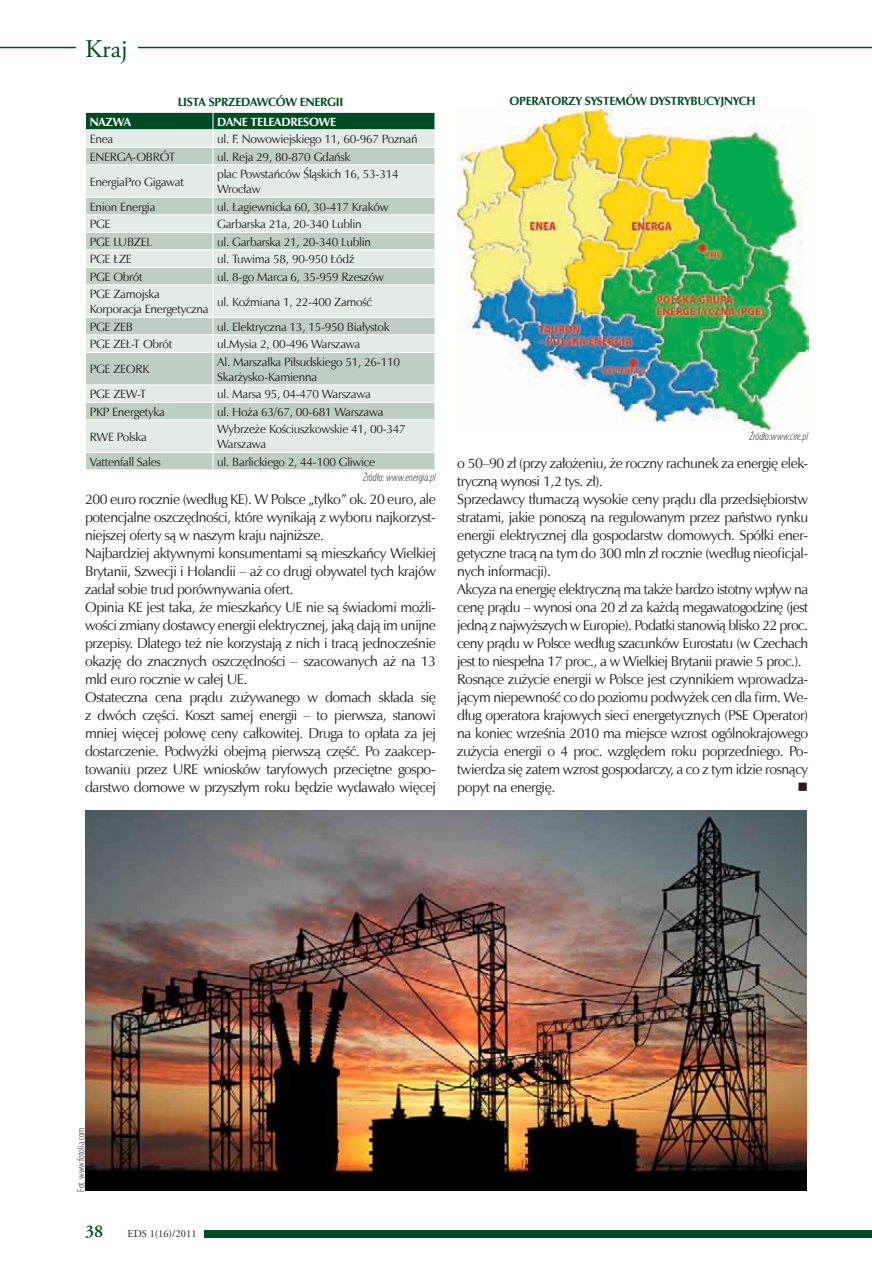
<style>
.page{position:relative;width:872px;height:1263px;background:#fff}
.page>*{position:absolute;margin:0;border:0;box-sizing:border-box;transform-origin:0 0}
.t1{font:25.5px "Adobe Garamond Pro";color:#004c26}
.t2{font:600 18px "Adobe Garamond Pro";color:#004c26}
._03__tekst{font:14.25px/18px "Zapf Humnst EU";letter-spacing:-.03em;color:#231f20;text-align:justify}
._03__tekst-2{font:14.25px "Wingdings";color:#231f20}
._11__tabela_tekst{font:12px/15px "Zapf Humnst EU";letter-spacing:-.02em;color:#231f20}
._11__tabela_tytul{font:700 12px "Zapf Humnst EU";letter-spacing:-.02em;color:#004c26}
._11__tabela_tekst-2{font:700 12px "Zapf Humnst EU";letter-spacing:-.02em;color:#fff}
._10__zrodlo{font:italic 300 condensed 11.25px "Myriad Pro";color:#231f20}
._11__tabela_tekst-3{font:300 condensed 10.5px "Myriad Pro";color:#231f20}
.t3{font:10.5px "Adobe Garamond Pro";color:#231f20}
</style>
<div class="page">
<hr style="left:0;top:47px;width:872px;height:1px;background:#004c26">
<div style="left:77px;top:38px;width:61px;height:19px;background:#fff"></div>
<div style="left:204px;top:1230px;width:668px;height:7px;background:#004c26"></div>
<img style="left:457px;top:109px;width:351px;height:320px">
<img style="left:85px;top:811px;width:721px;height:380px">
<svg style="left:86px;top:165px;width:348px;height:304px;background:#d3ded7"></svg>
<svg style="left:85px;top:112px;width:350px;height:52px;background:#92b1a0"></svg>
<hr style="left:213px;top:165px;width:1px;height:32px;background:#fff">
<hr style="left:85px;top:197px;width:128px;height:1px;background:#fff">
<hr style="left:213px;top:197px;width:222px;height:1px;background:#fff">
<hr style="left:85px;top:214px;width:128px;height:1px;background:#fff">
<hr style="left:213px;top:214px;width:222px;height:1px;background:#fff">
<hr style="left:85px;top:232px;width:128px;height:1px;background:#fff">
<hr style="left:213px;top:232px;width:222px;height:1px;background:#fff">
<hr style="left:85px;top:249px;width:128px;height:1px;background:#fff">
<hr style="left:213px;top:249px;width:222px;height:1px;background:#fff">
<hr style="left:85px;top:267px;width:128px;height:1px;background:#fff">
<hr style="left:213px;top:267px;width:222px;height:1px;background:#fff">
<svg style="left:213px;top:198px;width:1px;height:86px"></svg>
<svg style="left:434px;top:198px;width:1px;height:86px"></svg>
<hr style="left:85px;top:284px;width:128px;height:1px;background:#fff">
<hr style="left:213px;top:284px;width:222px;height:1px;background:#fff">
<hr style="left:213px;top:285px;width:1px;height:32px;background:#fff">
<hr style="left:85px;top:317px;width:128px;height:1px;background:#fff">
<hr style="left:213px;top:317px;width:222px;height:1px;background:#fff">
<hr style="left:85px;top:334px;width:128px;height:1px;background:#fff">
<hr style="left:213px;top:334px;width:222px;height:1px;background:#fff">
<svg style="left:213px;top:318px;width:1px;height:34px"></svg>
<svg style="left:434px;top:318px;width:1px;height:34px"></svg>
<hr style="left:85px;top:352px;width:128px;height:1px;background:#fff">
<hr style="left:213px;top:352px;width:222px;height:1px;background:#fff">
<hr style="left:213px;top:353px;width:1px;height:31px;background:#fff">
<hr style="left:85px;top:384px;width:128px;height:1px;background:#fff">
<hr style="left:213px;top:384px;width:222px;height:1px;background:#fff">
<hr style="left:85px;top:402px;width:128px;height:1px;background:#fff">
<hr style="left:213px;top:402px;width:222px;height:1px;background:#fff">
<svg style="left:213px;top:385px;width:1px;height:34px"></svg>
<svg style="left:434px;top:385px;width:1px;height:34px"></svg>
<hr style="left:85px;top:419px;width:128px;height:1px;background:#fff">
<hr style="left:213px;top:419px;width:222px;height:1px;background:#fff">
<hr style="left:213px;top:420px;width:1px;height:32px;background:#fff">
<hr style="left:85px;top:452px;width:128px;height:1px;background:#fff">
<hr style="left:213px;top:452px;width:222px;height:1px;background:#fff">
<svg style="left:213px;top:453px;width:1px;height:16px"></svg>
<svg style="left:434px;top:453px;width:1px;height:16px"></svg>
<h1 class="t1" style="left:85px;top:33px;width:44px">Kraj</h1>
<p class="_11__tabela_tytul" style="left:178px;top:94px;width:163px">LISTA SPRZEDAWCÓW ENERGII</p>
<p class="_11__tabela_tekst-2" style="left:90px;top:114px;width:9px">NAZ</p>
<p class="_11__tabela_tekst-2" style="left:113px;top:114px;width:20px">WA</p>
<p class="_11__tabela_tekst-2" style="left:217px;top:114px;width:9px">DAN</p>
<p class="_11__tabela_tekst-2" style="left:242px;top:114px;width:96px">E TELEAD RESOWE</p>
<p class="_11__tabela_tekst" style="left:90px;top:132px;width:25px">Enea</p>
<p class="_11__tabela_tekst" style="left:217px;top:132px;width:202px">ul. F. Nowowiejskiego 11, 60-967 Poznań</p>
<p class="_11__tabela_tekst" style="left:90px;top:149px;width:87px">ENERGA-OBRÓT</p>
<p class="_11__tabela_tekst" style="left:217px;top:149px;width:135px">ul. Reja 29, 80-870 Gdańsk</p>
<p class="_11__tabela_tekst" style="left:90px;top:174px;width:96px">EnergiaPro Gigawat</p>
<p class="_11__tabela_tekst" style="left:217px;top:167px;width:183px">plac Powstańców Śląskich 16, 53-314<br>Wrocław</p>
<p class="_11__tabela_tekst" style="left:90px;top:199px;width:67px">Enion Energia</p>
<p class="_11__tabela_tekst" style="left:217px;top:199px;width:173px">ul. Łagiewnicka 60, 30-417 Kraków</p>
<p class="_11__tabela_tekst" style="left:90px;top:217px;width:22px">PGE</p>
<p class="_11__tabela_tekst" style="left:217px;top:217px;width:146px">Garbarska 21a, 20-340 Lublin</p>
<p class="_11__tabela_tekst" style="left:90px;top:234px;width:64px">PGE LUBZEL</p>
<p class="_11__tabela_tekst" style="left:217px;top:234px;width:155px">ul. Garbarska 21, 20-340 Lublin</p>
<p class="_11__tabela_tekst" style="left:90px;top:252px;width:44px">PGE ŁZE</p>
<p class="_11__tabela_tekst" style="left:217px;top:252px;width:139px">ul. Tuwima 58, 90-950 Łódź</p>
<p class="_11__tabela_tekst" style="left:90px;top:269px;width:55px">PGE Obrót</p>
<p class="_11__tabela_tekst" style="left:217px;top:269px;width:168px">ul. 8-go Marca 6, 35-959 Rzeszów</p>
<p class="_11__tabela_tekst" style="left:90px;top:287px;width:120px">PGE Zamojska<br>Korporacja Energetyczna</p>
<p class="_11__tabela_tekst" style="left:217px;top:294px;width:156px">ul. Koźmiana 1, 22-400 Zamość</p>
<p class="_11__tabela_tekst" style="left:90px;top:319px;width:45px">PGE ZEB</p>
<p class="_11__tabela_tekst" style="left:217px;top:319px;width:174px">ul. Elektryczna 13, 15-950 Białystok</p>
<p class="_11__tabela_tekst" style="left:90px;top:337px;width:84px">PGE ZEŁ-T Obrót</p>
<p class="_11__tabela_tekst" style="left:217px;top:337px;width:145px">ul.Mysia 2, 00-496 Warszawa</p>
<p class="_11__tabela_tekst" style="left:90px;top:362px;width:61px">PGE ZEORK</p>
<p class="_11__tabela_tekst" style="left:217px;top:354px;width:184px">Al. Marszałka Piłsudskiego 51, 26-110<br>Skarżysko-Kamienna</p>
<p class="_11__tabela_tekst" style="left:90px;top:387px;width:58px">PGE ZEW-T</p>
<p class="_11__tabela_tekst" style="left:217px;top:387px;width:155px">ul. Marsa 95, 04-470 Warszawa</p>
<p class="_11__tabela_tekst" style="left:90px;top:404px;width:77px">PKP Energetyka</p>
<p class="_11__tabela_tekst" style="left:217px;top:404px;width:168px">ul. Hoża 63/67, 00-681 Warszawa</p>
<p class="_11__tabela_tekst" style="left:90px;top:429px;width:59px">RWE Polska</p>
<p class="_11__tabela_tekst" style="left:217px;top:422px;width:190px">Wybrzeże Kościuszkowskie 41, 00-347<br>Warszawa</p>
<p class="_11__tabela_tekst" style="left:90px;top:454px;width:73px">Vattenfall Sales</p>
<p class="_11__tabela_tekst" style="left:217px;top:454px;width:160px">ul. Barlickiego 2, 44-100 Gliwice</p>
<p class="_10__zrodlo" style="left:363px;top:471px;width:74px">Źródło: www.energia.pl</p>
<p class="_03__tekst" style="left:85px;top:491px;width:352px">200 euro rocznie (według KE). W Polsce „tylko” ok. 20 euro, ale potencjalne oszczędności, które wynikają z wyboru najkorzyst&shy;niejszej oferty są w naszym kraju najniższe.</p>
<p class="_03__tekst" style="left:85px;top:545px;width:352px">Najbardziej aktywnymi konsumentami są mieszkańcy Wielkiej Brytanii, Szwecji i Holandii – aż co drugi obywatel tych krajów zadał sobie trud porównywania ofert.</p>
<p class="_03__tekst" style="left:85px;top:599px;width:352px">Opinia KE jest taka, że mieszkańcy UE nie są świadomi możli&shy;wości zmiany dostawcy energii elektrycznej, jaką dają im unijne przepisy. Dlatego też nie korzystają z nich i tracą jednocześnie okazję do znacznych oszczędności – szacowanych aż na 13 mld euro rocznie w całej UE.</p>
<p class="_03__tekst" style="left:85px;top:689px;width:352px">Ostateczna cena prądu zużywanego w domach składa się z dwóch części. Koszt samej energii – to pierwsza, stanowi mniej więcej połowę ceny całkowitej. Druga to opłata za jej dostarczenie. Podwyżki obejmą pierwszą część. Po zaakcep&shy;towaniu przez URE wniosków taryfowych przeciętne gospo&shy;darstwo domowe w przyszłym roku będzie wydawało więcej</p>
<p class="_11__tabela_tytul" style="left:509px;top:94px;width:9px">OPER</p>
<p class="_11__tabela_tytul" style="left:538px;top:94px;width:73px">ATORZY SYSTEM</p>
<p class="_11__tabela_tytul" style="left:626px;top:94px;width:132px">ÓW DYSTRYBUCYJNYC H</p>
<p class="_10__zrodlo" style="left:749px;top:430px;width:60px">Źródło:www.cire.pl</p>
<p class="_03__tekst" style="left:457px;top:455px;width:352px">o 50–90 zł (przy założeniu, że roczny rachunek za energię elek&shy;tryczną wynosi 1,2 tys. zł).</p>
<p class="_03__tekst" style="left:457px;top:491px;width:352px">Sprzedawcy tłumaczą wysokie ceny prądu dla przedsiębiorstw stratami, jakie ponoszą na regulowanym przez państwo rynku energii elektrycznej dla gospodarstw domowych. Spółki ener&shy;getyczne tracą na tym do 300 mln zł rocznie (według nieoficjal&shy;nych informacji).</p>
<p class="_03__tekst" style="left:457px;top:581px;width:352px">Akcyza na energię elektryczną ma także bardzo istotny wpływ na cenę prądu – wynosi ona 20 zł za każdą megawatogodzinę (jest jedną z najwyższych w Europie). Podatki stanowią blisko 22 proc. ceny prądu w Polsce według szacunków Eurostatu (w Czechach jest to niespełna 17 proc., a w Wielkiej Brytanii prawie 5 proc.).</p>
<p class="_03__tekst" style="left:457px;top:671px;width:352px">Rosnące zużycie energii w Polsce jest czynnikiem wprowadza&shy;jącym niepewność co do poziomu podwyżek cen dla firm. We&shy;dług operatora krajowych sieci energetycznych (PSE Operator) na koniec września 2010 ma miejsce wzrost ogólnokrajowego zużycia energii o 4 proc. względem roku poprzedniego. Po&shy;twierdza się zatem wzrost gospodarczy, a co z tym idzie rosnący popyt na energię.</p>
<p class="_03__tekst-2" style="left:797px;top:779px;width:12px">■</p>
<p class="_11__tabela_tekst-3" style="left:75px;top:1191px;width:66px;rotate:-90deg">Fot. www.fotolia.com</p>
<p class="t2" style="left:85px;top:1221px;width:20px">38</p>
<p class="t3" style="left:128px;top:1228px;width:70px">EDS 1(16)/2011</p>
</div>
